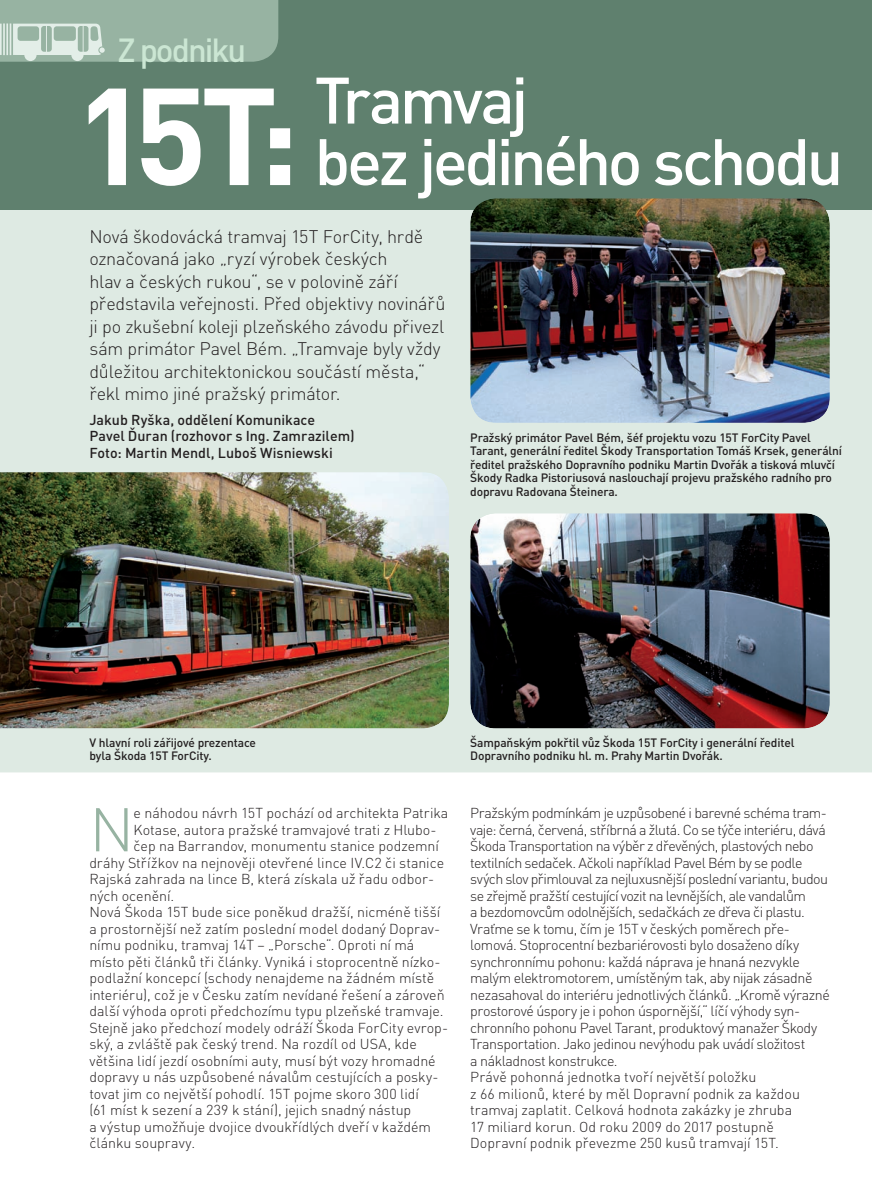
<style>
.page{position:relative;width:872px;height:1191px;background:#fff}
.page>*{position:absolute;margin:0;border:0;box-sizing:border-box;transform-origin:0 0}
.t1{font:700 135.45px "DINCE";color:#fff}
.t2{font:500 64.5px/61.5px "DINCE";letter-spacing:-.055em;color:#fff}
.t3{font:300 60.6px "DINCE";color:#97b3a2}
.t4{font:500 33px "DINCE";letter-spacing:-.06em;color:#cbe6d3}
.t5{font:300 18px/22.5px "DINCE";letter-spacing:-.01em;color:#231f20}
.t6{font:300 14.25px/16.5px "DINCE";letter-spacing:-.03em;color:#231f20}
.t7{font:300 14.25px "DINCE";letter-spacing:-.01em;color:#231f20}
.t8{font:500 14.25px/16.5px "DINCE";color:#231f20}
.t9{font:500 12px/13.5px "DINCE";letter-spacing:-.01em;color:#231f20}
</style>
<div class="page">
<div style="left:0;top:209px;width:871px;height:563px;background:#deeae3"></div>
<div style="left:0;top:0;width:871px;height:209px;background:#5f806e"></div>
<img style="left:0;top:472px;width:449px;height:256px">
<img style="left:470px;top:198px;width:359px;height:225px;border-radius:26px">
<img style="left:470px;top:513px;width:359px;height:215px;border-radius:26px">
<svg style="left:0;top:0;width:278px;height:62px;background:#9eb8a9"></svg>
<h3 class="t4" style="left:117px;top:38px;width:130px">Z podniku</h3>
<h1 class="t1" style="left:75px;top:88px;width:226px">15T:</h1>
<h2 class="t2" style="left:314px;top:76px;width:530px">Tramvaj<br>bez jediného schodu</h2>
<p class="t5" style="left:89px;top:227px;width:357px">Nová škodovácká tramvaj 15T ForCity, hrdě označovaná jako „ryzí výrobek českých<br>hlav a českých rukou“, se v polovině září představila veřejnosti. Před objektivy novinářů ji po zkušební koleji plzeňského závodu přivezl sám primátor Pavel Bém. „Tramvaje byly vždy důležitou architektonickou součástí města,“ řekl mimo jiné pražský primátor.</p>
<p class="t8" style="left:89px;top:413px;width:266px">Jakub Ryška, oddělení Komunikace<br>Pavel Ďuran (rozhovor s Ing. Zamrazilem)<br>Foto: Martin Mendl, Luboš Wisniewski</p>
<p class="t9" style="left:470px;top:432px;width:373px">Pražský primátor Pavel Bém, šéf projektu vozu 15T ForCity Pavel Tarant, generální ředitel Škody Transportation Tomáš Krsek, generální ředitel pražského Dopravního podniku Martin Dvořák a tisková mluvčí Škody Radka Pistoriusová naslouchají projevu pražského radního pro dopravu Radovana Šteinera.</p>
<p class="t9" style="left:89px;top:737px;width:168px">V hlavní roli zářijové prezentace byla Škoda 15T ForCity.</p>
<h3 class="t3" style="left:89px;top:808px;width:46px">N</h3>
<p class="t7" style="left:134px;top:808px;width:316px">e náhodou návrh 15T pochází od architekta Patrika</p>
<p class="t7" style="left:134px;top:824px;width:304px">Kotase, autora pražské tramvajové trati z Hlubo-</p>
<p class="t7" style="left:134px;top:841px;width:307px">čep na Barrandov, monumentu stanice podzemní</p>
<p class="t7" style="left:89px;top:857px;width:356px">dráhy Střížkov na nejnověji otevřené lince IV.C2 či stanice</p>
<p class="t7" style="left:89px;top:874px;width:346px">Rajská zahrada na lince B, která získala už řadu odbor-</p>
<p class="t7" style="left:89px;top:890px;width:86px">ných ocenění.</p>
<p class="t7" style="left:89px;top:907px;width:352px">Nová Škoda 15T bude sice poněkud dražší, nicméně tišší</p>
<p class="t7" style="left:89px;top:923px;width:352px">a prostornější než zatím poslední model dodaný Doprav-</p>
<p class="t7" style="left:89px;top:940px;width:326px">nímu podniku, tramvaj 14T – „Porsche“. Oproti ní má</p>
<p class="t7" style="left:89px;top:956px;width:352px">místo pěti článků tři články. Vyniká i stoprocentně nízko-</p>
<p class="t7" style="left:89px;top:973px;width:346px">podlažní koncepcí (schody nenajdeme na žádném místě</p>
<p class="t7" style="left:89px;top:989px;width:357px">interiéru), což je v Česku zatím nevídané řešení a zároveň</p>
<p class="t7" style="left:89px;top:1006px;width:356px">další výhoda oproti předchozímu typu plzeňské tramvaje.</p>
<p class="t7" style="left:89px;top:1022px;width:360px">Stejně jako předchozí modely odráží Škoda ForCity evrop-</p>
<p class="t7" style="left:89px;top:1039px;width:329px">ský, a zvláště pak český trend. Na rozdíl od USA, kde</p>
<p class="t7" style="left:89px;top:1055px;width:348px">většina lidí jezdí osobními auty, musí být vozy hromadné</p>
<p class="t7" style="left:89px;top:1072px;width:350px">dopravy u nás uzpůsobené návalům cestujících a posky-</p>
<p class="t7" style="left:89px;top:1088px;width:331px">tovat jim co největší pohodlí. 15T pojme skoro 300 lidí</p>
<p class="t7" style="left:89px;top:1105px;width:323px">(61 míst k sezení a 239 k stání), jejich snadný nástup</p>
<p class="t7" style="left:89px;top:1121px;width:343px">a výstup umožňuje dvojice dvoukřídlých dveří v každém</p>
<p class="t7" style="left:89px;top:1138px;width:107px">článku soupravy.</p>
<p class="t9" style="left:470px;top:737px;width:326px">Šampaňským pokřtil vůz Škoda 15T ForCity i generální ředitel<br>Dopravního podniku hl. m. Prahy Martin Dvořák.</p>
<p class="t6" style="left:470px;top:806px;width:361px">Pražským podmínkám je uzpůsobené i barevné schéma tram&shy;vaje: černá, červená, stříbrná a žlutá. Co se týče interiéru, dává Škoda Transportation na výběr z dřevěných, plastových nebo textilních sedaček. Ačkoli například Pavel Bém by se podle svých slov přimlouval za nejluxusnější poslední variantu, budou se zřejmě pražští cestující vozit na levnějších, ale vandalům<br>a bezdomovcům odolnějších, sedačkách ze dřeva či plastu.<br>Vraťme se k tomu, čím je 15T v českých poměrech pře&shy;lomová. Stoprocentní bezbariérovosti bylo dosaženo díky synchronnímu pohonu: každá náprava je hnaná nezvykle malým elektromotorem, umístěným tak, aby nijak zásadně nezasahoval do interiéru jednotlivých článků. „Kromě výrazné prostorové úspory je i pohon úspornější,“ líčí výhody syn&shy;chronního pohonu Pavel Tarant, produktový manažer Škody Transportation. Jako jedinou nevýhodu pak uvádí složitost<br>a nákladnost konstrukce.<br>Právě pohonná jednotka tvoří největší položku<br>z 66 milionů, které by měl Dopravní podnik za každou tramvaj zaplatit. Celková hodnota zakázky je zhruba<br>17 miliard korun. Od roku 2009 do 2017 postupně Dopravní podnik převezme 250 kusů tramvají 15T.</p>
</div>
